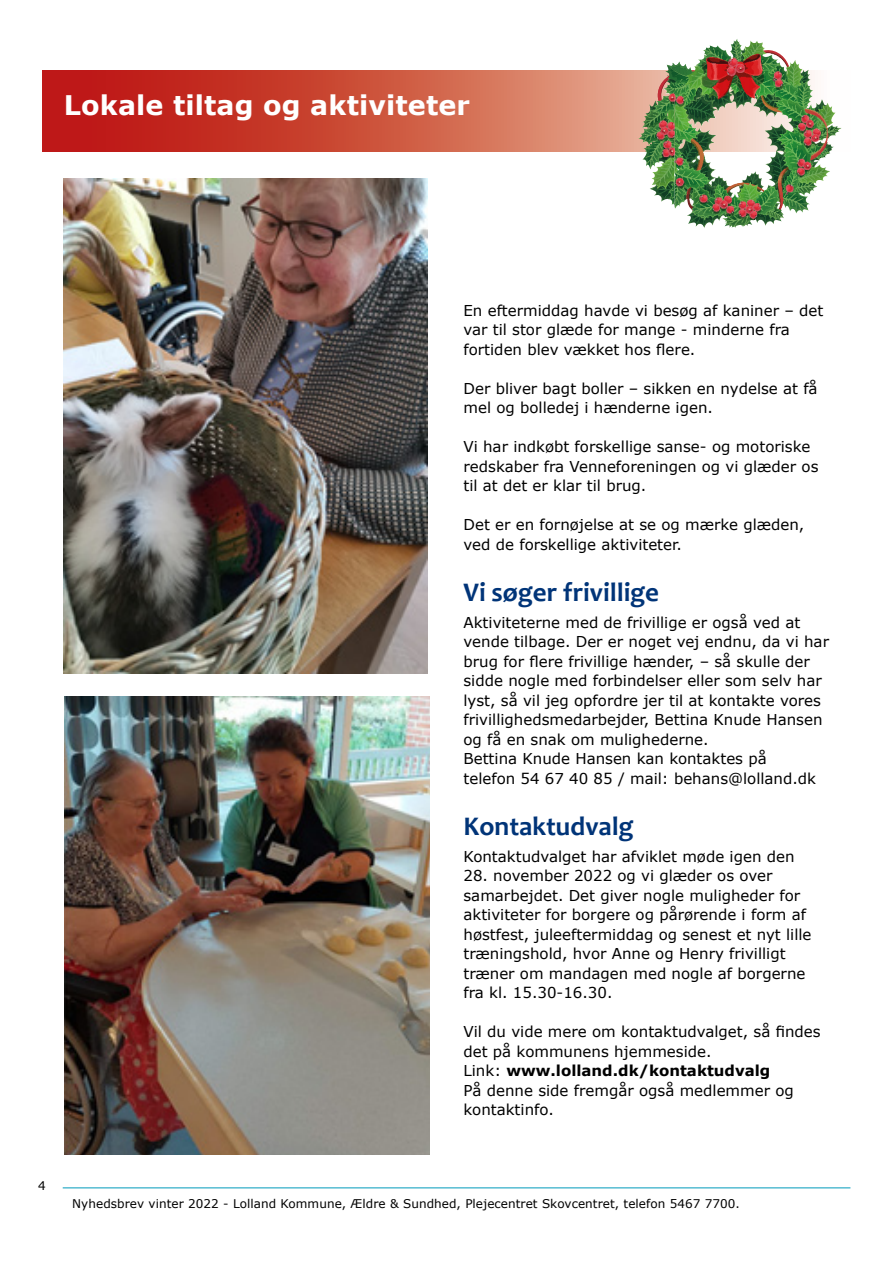
<style>
.page{position:relative;width:893px;height:1263px;background:#fff}
.page>*{position:absolute;margin:0;border:0;box-sizing:border-box;transform-origin:0 0}
.L_MELLEMRUBRIK{font:700 27px "Candara";color:#003478}
.t1{font:700 27px "Verdana";letter-spacing:.005em;color:#fff}
.L_BRØDTEKST{font:15px/19.5px "Verdana";color:#000}
.L_BRØDTEKST-2{font:700 15px "Verdana";color:#000}
.t2{font:12px "Verdana";letter-spacing:.005em;color:#000}
.s1{font-weight:400}
</style>
<div class="page">
<svg style="left:43px;top:70px;width:799px;height:81px;background:#c55e4a"></svg>
<svg style="left:701px;top:133px;width:9px;height:10px"></svg>
<svg style="left:686px;top:150px;width:6px;height:6px"></svg>
<svg style="left:770px;top:159px;width:12px;height:11px"></svg>
<img style="left:653px;top:41px;width:112px;height:80px">
<img style="left:683px;top:40px;width:53px;height:39px">
<img style="left:638px;top:82px;width:33px;height:78px">
<hr style="left:63px;top:1187px;width:787px;height:1px;background:#009bbb">
<img style="left:64px;top:179px;width:364px;height:494px">
<img style="left:64px;top:696px;width:365px;height:458px">
<h1 class="t1" style="left:64px;top:86px;width:408px">Lokale tiltag og aktiviteter</h1>
<p class="t2" style="left:38px;top:1178px;width:9px">4</p>
<p class="L_BRØDTEKST" style="left:463px;top:300px;width:361px">En eftermiddag havde vi besøg af kaniner – det var til stor glæde for mange - minderne fra fortiden blev vækket hos flere.</p>
<p class="L_BRØDTEKST" style="left:463px;top:378px;width:356px">Der bliver bagt boller – sikken en nydelse at få mel og bolledej i hænderne igen.</p>
<p class="L_BRØDTEKST" style="left:463px;top:437px;width:356px">Vi har indkøbt forskellige sanse- og motoriske redskaber fra Venneforeningen og vi glæder os til at det er klar til brug.</p>
<p class="L_BRØDTEKST" style="left:463px;top:515px;width:342px">Det er en fornøjelse at se og mærke glæden, ved de forskellige aktiviteter.</p>
<h3 class="L_MELLEMRUBRIK" style="left:463px;top:575px;width:197px">Vi søger frivillige</h3>
<p class="L_BRØDTEKST" style="left:463px;top:612px;width:367px">Aktiviteterne med de frivillige er også ved at vende tilbage. Der er noget vej endnu, da vi har brug for flere frivillige hænder, – så skulle der sidde nogle med forbindelser eller som selv har lyst, så vil jeg opfordre jer til at kontakte vores frivillighedsmedarbejder, Bettina Knude Hansen og få en snak om mulighederne.</p>
<p class="L_BRØDTEKST" style="left:463px;top:749px;width:305px">Bettina Knude Hansen kan kontaktes på</p>
<p class="L_BRØDTEKST" style="left:463px;top:768px;width:354px">telefon 54 67 40 85 / mail: behans@lolland.dk</p>
<h3 class="L_MELLEMRUBRIK" style="left:463px;top:809px;width:172px">Kontaktudvalg</h3>
<p class="L_BRØDTEKST" style="left:463px;top:846px;width:333px">Kontaktudvalget har afviklet møde igen den</p>
<p class="L_BRØDTEKST" style="left:463px;top:866px;width:349px">28. november 2022 og vi glæder os over samarbejdet. Det giver nogle muligheder for aktiviteter for borgere og pårørende i form af høstfest, juleeftermiddag og senest et nyt lille træningshold, hvor Anne og Henry frivilligt træner om mandagen med nogle af borgerne fra kl. 15.30-16.30.</p>
<p class="L_BRØDTEKST" style="left:463px;top:1022px;width:359px">Vil du vide mere om kontaktudvalget, så findes det på kommunens hjemmeside.</p>
<p class="L_BRØDTEKST-2" style="left:463px;top:1060px;width:308px"><span class="s1">Link:</span> www.lolland.dk/kontaktudvalg</p>
<p class="L_BRØDTEKST" style="left:463px;top:1080px;width:332px">På denne side fremgår også medlemmer og kontaktinfo.</p>
<p class="t2" style="left:72px;top:1195px;width:669px">Nyhedsbrev vinter 2022 - Lolland Kommune, Ældre &amp; Sundhed, Plejecentret Skovcentret, telefon 5467 7700.</p>
</div>
